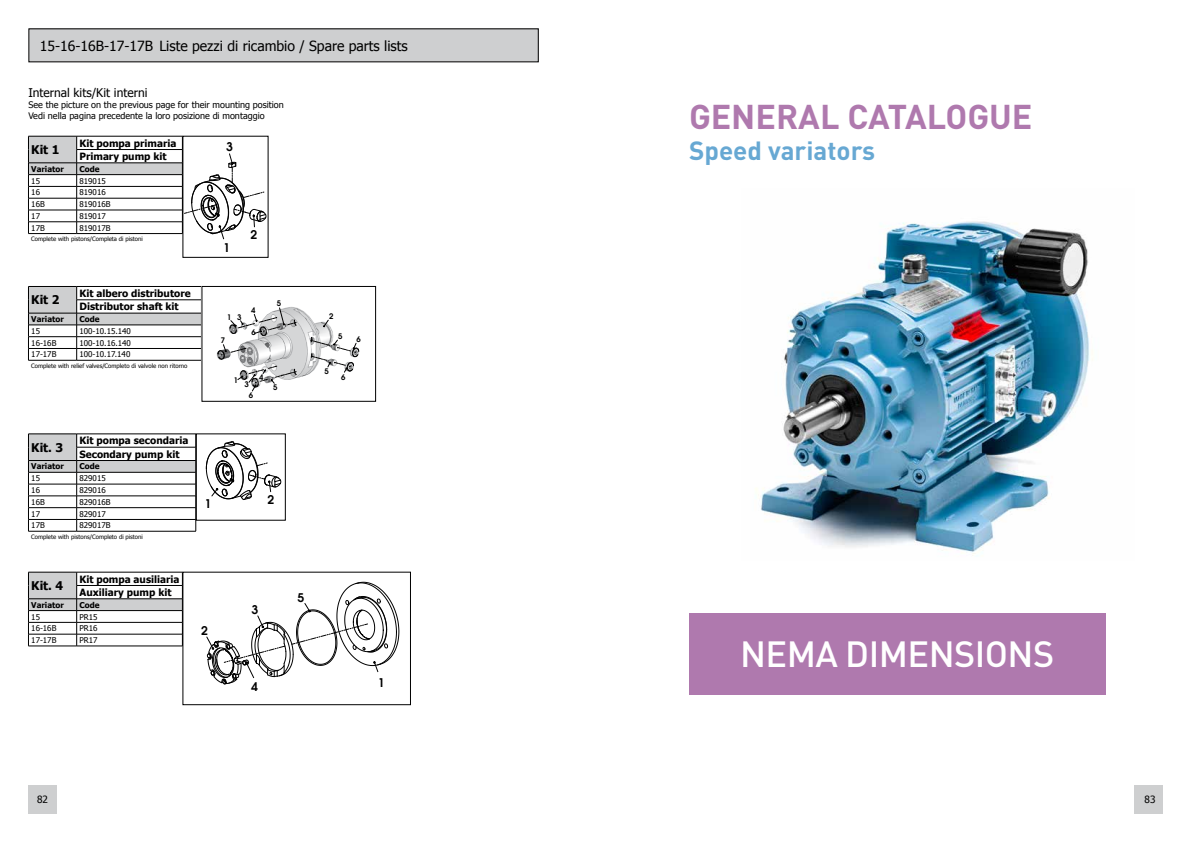
<style>
.page{position:relative;width:1191px;height:842px;background:#fff}
.page>*{position:absolute;margin:0;border:0;box-sizing:border-box;transform-origin:0 0}
.t1{font:500 36px "DIN Pro";letter-spacing:-.015em;color:#fff}
.t2{font:700 34px "DIN Pro";color:#af79ae}
.t3{font:700 26px "DIN Pro";color:#67a8d3}
.t4{font:14px "Tahoma";color:#000}
.t5{font:12px "Tahoma";color:#000}
.t6{font:700 12px "Tahoma";color:#000}
.t7{font:600 12px "Avant Garde";color:#000}
.t8{font:700 10px/13.3px "Tahoma";color:#000}
.t9{font:10px "Tahoma";color:#000}
.t10{font:9px/10.8px "Tahoma";color:#000}
.t11{font:8px "Tahoma";color:#000}
.t12{font:700 8px "Tahoma";color:#000}
.t13{font:600 7.7px "Avant Garde";color:#000}
.t14{font:6px "Tahoma";color:#000}
</style>
<div class="page">
<img style="left:755px;top:221px;width:338px;height:335px">
<div style="left:689px;top:613px;width:416px;height:81px;background:#af79ae"></div>
<div style="left:28px;top:785px;width:29px;height:29px;background:#cecfd0"></div>
<div style="left:29px;top:29px;width:509px;height:33px;background:#cecfd0"></div>
<svg style="left:28px;top:136px;width:238px;height:103px"></svg>
<hr style="left:28px;top:233px;width:49px;height:1px;background:#000">
<hr style="left:77px;top:360px;width:125px;height:1px;background:#000">
<svg style="left:28px;top:286px;width:174px;height:74px"></svg>
<hr style="left:28px;top:360px;width:49px;height:1px;background:#000">
<img style="left:202px;top:286px;width:175px;height:162px">
<svg style="left:323px;top:320px;width:5px;height:7px"></svg>
<svg style="left:238px;top:366px;width:59px;height:25px"></svg>
<svg style="left:230px;top:308px;width:67px;height:28px"></svg>
<svg style="left:311px;top:337px;width:48px;height:35px"></svg>
<svg style="left:218px;top:345px;width:28px;height:15px"></svg>
<div style="left:202px;top:286px;width:174px;height:115px;border:1px solid #000"></div>
<hr style="left:77px;top:531px;width:119px;height:1px;background:#000">
<svg style="left:28px;top:434px;width:169px;height:97px"></svg>
<hr style="left:28px;top:531px;width:49px;height:1px;background:#000">
<svg style="left:206px;top:441px;width:75px;height:59px"></svg>
<svg style="left:206px;top:582px;width:193px;height:102px"></svg>
<div style="left:183px;top:572px;width:227px;height:133px;border:1px solid #000"></div>
<hr style="left:77px;top:646px;width:105px;height:1px;background:#000">
<svg style="left:28px;top:572px;width:155px;height:74px"></svg>
<hr style="left:28px;top:646px;width:49px;height:1px;background:#000">
<div style="left:1134px;top:785px;width:28px;height:29px;background:#cecfd0"></div>
<h3 class="t4" style="left:40px;top:36px;width:369px">15-16-16B-17-17B Liste pezzi di ricambio / Spare parts lists</h3>
<h3 class="t5" style="left:28px;top:85px;width:121px">Internal kits/Kit interni</h3>
<p class="t10" style="left:28px;top:99px;width:257px">See the picture on the previous page for their mounting position<br>Vedi nella pagina precedente la loro posizione di montaggio</p>
<h3 class="t6" style="left:31px;top:141px;width:30px">Kit 1</h3>
<p class="t8" style="left:79px;top:136px;width:98px">Kit pompa primaria<br>Primary pump kit</p>
<p class="t12" style="left:31px;top:163px;width:34px">Variator</p>
<p class="t12" style="left:79px;top:163px;width:22px">Code</p>
<p class="t11" style="left:31px;top:175px;width:10px">15</p>
<p class="t11" style="left:79px;top:175px;width:28px">819015</p>
<p class="t11" style="left:31px;top:187px;width:10px">16</p>
<p class="t11" style="left:79px;top:187px;width:28px">819016</p>
<p class="t11" style="left:31px;top:199px;width:15px">16B</p>
<p class="t11" style="left:79px;top:199px;width:32px">819016B</p>
<p class="t11" style="left:31px;top:211px;width:10px">17</p>
<p class="t11" style="left:79px;top:211px;width:28px">819017</p>
<p class="t11" style="left:31px;top:222px;width:15px">17B</p>
<p class="t11" style="left:79px;top:222px;width:32px">819017B</p>
<p class="t14" style="left:31px;top:235px;width:113px">Complete with pistons/Completa di pistoni</p>
<h3 class="t6" style="left:31px;top:292px;width:30px">Kit 2</h3>
<p class="t8" style="left:79px;top:286px;width:113px">Kit albero distributore<br>Distributor shaft kit</p>
<p class="t12" style="left:31px;top:314px;width:34px">Variator</p>
<p class="t12" style="left:79px;top:314px;width:22px">Code</p>
<p class="t11" style="left:31px;top:326px;width:10px">15</p>
<p class="t11" style="left:79px;top:326px;width:53px">100-10.15.140</p>
<p class="t11" style="left:31px;top:337px;width:27px">16-16B</p>
<p class="t11" style="left:79px;top:337px;width:53px">100-10.16.140</p>
<p class="t11" style="left:31px;top:349px;width:27px">17-17B</p>
<p class="t11" style="left:79px;top:349px;width:52px">100-10.17.140</p>
<p class="t14" style="left:31px;top:361px;width:158px">Complete with relief valves/Completo di valvole non ritorno</p>
<h3 class="t7" style="left:226px;top:139px;width:8px">3</h3>
<h3 class="t7" style="left:224px;top:239px;width:8px">1</h3>
<h3 class="t7" style="left:250px;top:227px;width:8px">2</h3>
<p class="t13" style="left:237px;top:312px;width:6px">3</p>
<p class="t13" style="left:227px;top:312px;width:6px">1</p>
<p class="t13" style="left:221px;top:335px;width:6px">7</p>
<p class="t13" style="left:251px;top:305px;width:6px">4</p>
<p class="t13" style="left:251px;top:327px;width:6px">6</p>
<p class="t13" style="left:277px;top:298px;width:6px">5</p>
<p class="t13" style="left:234px;top:375px;width:6px">1</p>
<p class="t13" style="left:244px;top:379px;width:6px">3</p>
<p class="t13" style="left:259px;top:372px;width:6px">4</p>
<p class="t13" style="left:249px;top:390px;width:6px">6</p>
<p class="t13" style="left:273px;top:382px;width:6px">5</p>
<h3 class="t6" style="left:31px;top:439px;width:33px">Kit. 3</h3>
<p class="t8" style="left:79px;top:433px;width:110px">Kit pompa secondaria<br>Secondary pump kit</p>
<p class="t12" style="left:31px;top:461px;width:34px">Variator</p>
<p class="t12" style="left:79px;top:461px;width:22px">Code</p>
<p class="t11" style="left:31px;top:473px;width:10px">15</p>
<p class="t11" style="left:79px;top:473px;width:28px">829015</p>
<p class="t11" style="left:31px;top:485px;width:10px">16</p>
<p class="t11" style="left:79px;top:485px;width:28px">829016</p>
<p class="t11" style="left:31px;top:496px;width:15px">16B</p>
<p class="t11" style="left:79px;top:496px;width:32px">829016B</p>
<p class="t11" style="left:31px;top:508px;width:10px">17</p>
<p class="t11" style="left:79px;top:508px;width:28px">829017</p>
<p class="t11" style="left:31px;top:520px;width:15px">17B</p>
<p class="t11" style="left:79px;top:520px;width:32px">829017B</p>
<p class="t14" style="left:31px;top:532px;width:113px">Complete with pistons/Completo di pistoni</p>
<h3 class="t7" style="left:205px;top:496px;width:8px">1</h3>
<h3 class="t6" style="left:31px;top:577px;width:33px">Kit. 4</h3>
<p class="t8" style="left:79px;top:572px;width:102px">Kit pompa ausiliaria<br>Auxiliary pump kit</p>
<p class="t12" style="left:31px;top:599px;width:34px">Variator</p>
<p class="t12" style="left:79px;top:599px;width:22px">Code</p>
<p class="t11" style="left:31px;top:611px;width:10px">15</p>
<p class="t11" style="left:79px;top:611px;width:20px">PR15</p>
<p class="t11" style="left:31px;top:623px;width:27px">16-16B</p>
<p class="t11" style="left:79px;top:623px;width:20px">PR16</p>
<p class="t11" style="left:31px;top:635px;width:27px">17-17B</p>
<p class="t11" style="left:79px;top:635px;width:20px">PR17</p>
<h3 class="t7" style="left:201px;top:623px;width:8px">2</h3>
<h3 class="t7" style="left:268px;top:491px;width:8px">2</h3>
<h3 class="t7" style="left:251px;top:601px;width:8px">3</h3>
<h3 class="t7" style="left:251px;top:678px;width:8px">4</h3>
<h3 class="t7" style="left:298px;top:589px;width:8px">5</h3>
<p class="t13" style="left:329px;top:311px;width:6px">2</p>
<p class="t13" style="left:338px;top:331px;width:6px">5</p>
<p class="t13" style="left:324px;top:366px;width:6px">5</p>
<p class="t13" style="left:341px;top:372px;width:6px">6</p>
<p class="t13" style="left:356px;top:334px;width:6px">6</p>
<h3 class="t7" style="left:378px;top:674px;width:8px">1</h3>
<p class="t9" style="left:37px;top:793px;width:12px">82</p>
<h2 class="t2" style="left:689px;top:94px;width:345px">GENERAL CATALOGUE</h2>
<h3 class="t3" style="left:689px;top:133px;width:188px">Speed variators</h3>
<h1 class="t1" style="left:740px;top:630px;width:316px">NEMA DIMENSIONS</h1>
<p class="t9" style="left:1144px;top:793px;width:12px">83</p>
</div>
